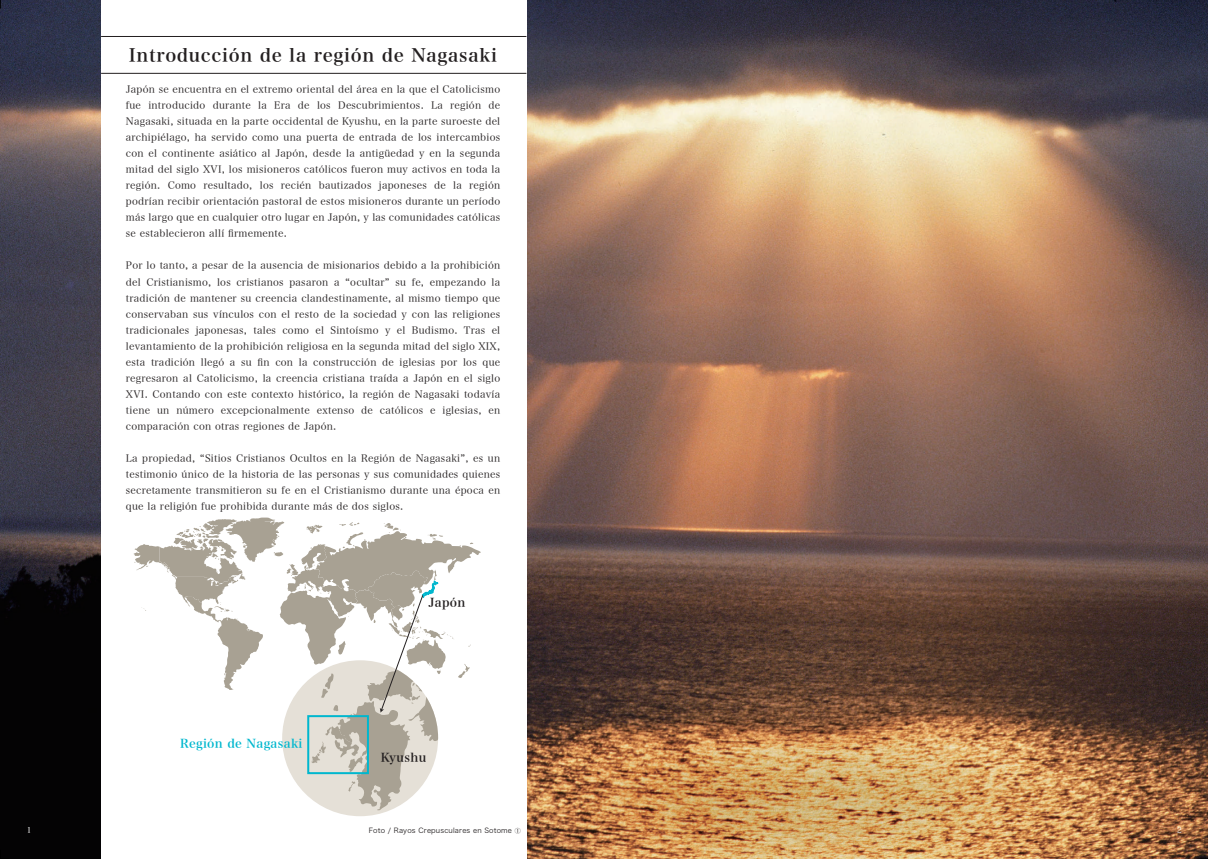
<style>
.page{position:relative;width:1208px;height:859px;background:#fff}
.page>*{position:absolute;margin:0;border:0;box-sizing:border-box;transform-origin:0 0}
.t1{font:18px "Hira Min Pro N W6";letter-spacing:.04em;color:#231f20}
.t2{font:12px "Hira Min Pro N W6";letter-spacing:.025em;color:#00b7ce}
.t3{font:12px "Hira Min Pro N W6";letter-spacing:.025em;color:#231f20}
.t4{font:10px/16px "Hira Min Pro N W3";letter-spacing:.025em;color:#231f20;text-align:justify}
.t5{font:8px "Hira Min Pro N W3";color:#fff}
.t6{font:7px "Hira Kaku Pro N W3";letter-spacing:.025em;color:#231f20}
.s1{font-family:"Hira Min Pro N W3";font-size:6px}
</style>
<div class="page">
<img style="left:0;top:0;width:1208px;height:859px">
<div style="left:101px;top:0;width:425px;height:859px;background:#fff"></div>
<hr style="left:101px;top:73px;width:425px;height:1px;background:#231f20">
<hr style="left:101px;top:36px;width:425px;height:1px;background:#231f20">
<svg style="left:134px;top:518px;width:347px;height:293px"></svg>
<svg style="left:0;top:850px;width:9px;height:9px"></svg>
<p class="t5" style="left:27px;top:823px;width:6px">1</p>
<h1 class="t1" style="left:129px;top:40px;width:370px">Introducción de la región de Nagasaki</h1>
<p class="t4" style="left:126px;top:81px;width:376px">Japón se encuentra en el extremo oriental del área en la que el Catolicismo fue introducido durante la Era de los Descubrimientos. La región de Nagasaki, situada en la parte occidental de Kyushu, en la parte suroeste del archipiélago, ha servido como una puerta de entrada de los intercambios con el continente asiático al Japón, desde la antigüedad y en la segunda mitad del siglo XVI, los misioneros católicos fueron muy activos en toda la región. Como resultado, los recién bautizados japoneses de la región podrían recibir orientación pastoral de estos misioneros durante un período más largo que en cualquier otro lugar en Japón, y las comunidades católicas se establecieron allí firmemente.</p>
<p class="t4" style="left:126px;top:257px;width:376px">Por lo tanto, a pesar de la ausencia de misionarios debido a la prohibición del Cristianismo, los cristianos pasaron a “ocultar” su fe, empezando la tradición de mantener su creencia clandestinamente, al mismo tiempo que conservaban sus vínculos con el resto de la sociedad y con las religiones tradicionales japonesas, tales como el Sintoísmo y el Budismo. Tras el levantamiento de la prohibición religiosa en la segunda mitad del siglo XIX, esta tradición llegó a su fin con la construcción de iglesias por los que regresaron al Catolicismo, la creencia cristiana traída a Japón en el siglo XVI. Contando con este contexto histórico, la región de Nagasaki todavía tiene un número excepcionalmente extenso de católicos e iglesias, en comparación con otras regiones de Japón.</p>
<p class="t4" style="left:126px;top:449px;width:376px">La propiedad, “Sitios Cristianos Ocultos en la Región de Nagasaki”, es un testimonio único de la historia de las personas y sus comunidades quienes secretamente transmitieron su fe en el Cristianismo durante una época en que la religión fue prohibida durante más de dos siglos.</p>
<p class="t2" style="left:180px;top:733px;width:124px">Región de Nagasaki</p>
<p class="t3" style="left:428px;top:591px;width:39px">Japón</p>
<p class="t3" style="left:381px;top:747px;width:47px">Kyushu</p>
<p class="t6" style="left:369px;top:824px;width:153px">Foto / Rayos Crepusculares en Sotome <span class="s1">Ⓘ</span></p>
<p class="t5" style="left:1177px;top:823px;width:6px">2</p>
</div>
